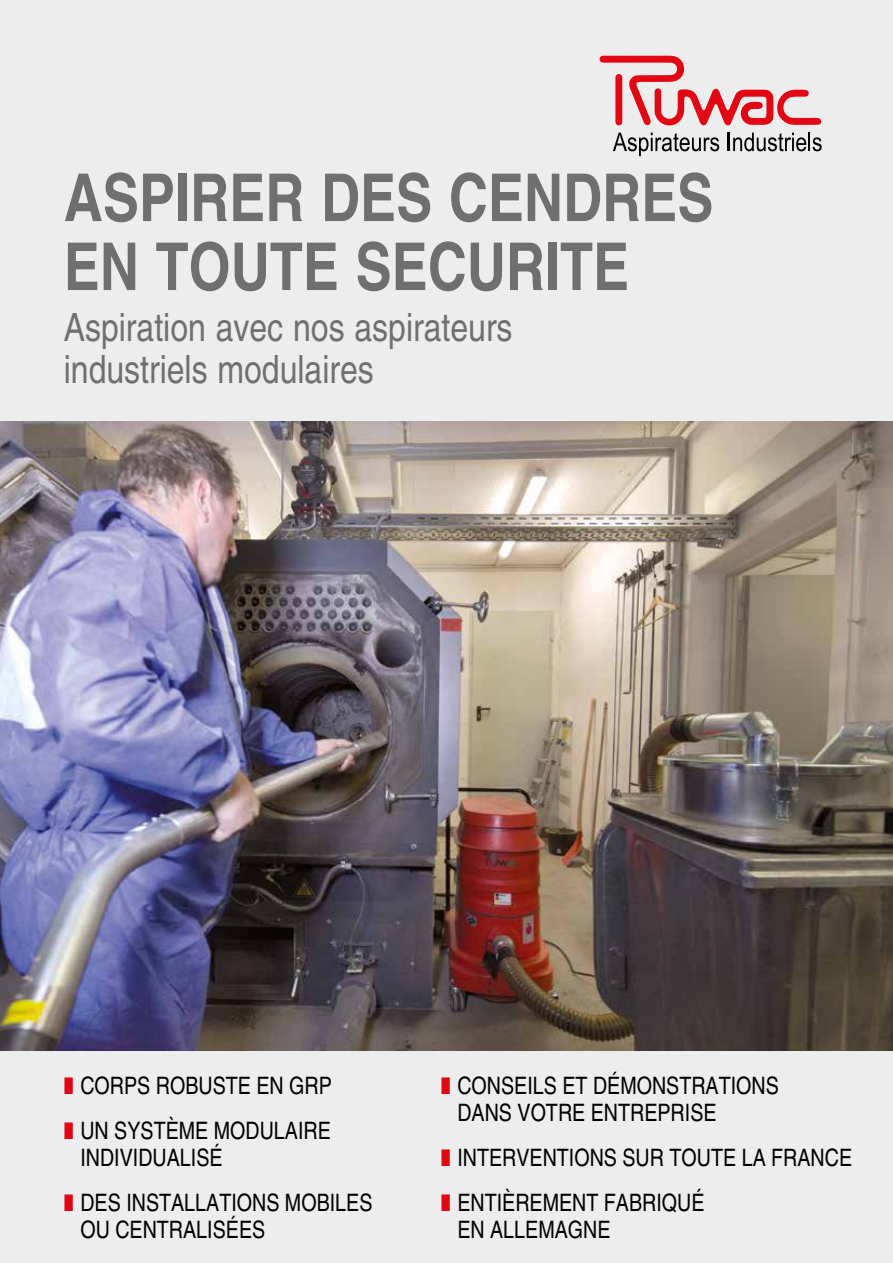
<style>
.page{position:relative;width:893px;height:1263px;background:#fff}
.page>*{position:absolute;margin:0;border:0;box-sizing:border-box;transform-origin:0 0}
.t1{font:700 condensed 66px/69px "Helvetica";color:#706f6f}
.t2{font:condensed 39px/42px "Helvetica";color:#706f6f}
.t3{font:condensed 24px/45px "Helvetica";color:#000}
.s1{color:#e30613}
</style>
<div class="page">
<div style="left:0;top:1050px;width:893px;height:213px;background:#ededed"></div>
<img style="left:0;top:421px;width:893px;height:629px">
<div style="left:0;top:0;width:893px;height:421px;background:#ededed"></div>
<svg style="left:600px;top:56px;width:222px;height:70px"></svg>
<svg style="left:613px;top:133px;width:106px;height:23px"></svg>
<svg style="left:728px;top:133px;width:94px;height:18px"></svg>
<h1 class="t1" style="left:64px;top:162px;width:651px">ASPIRER DES CENDRES<br>EN TOUTE SECURITE</h1>
<h2 class="t2" style="left:64px;top:306px;width:450px">Aspiration avec nos aspirateurs industriels modulaires</h2>
<p class="t3" style="left:64px;top:1063px;width:270px"><span class="s1">❚</span> CORPS ROBUSTE EN GRP <span class="s1">❚</span> UN SYSTÈME MODULAIRE</p>
<p class="t3" style="left:64px;top:1135px;width:310px;text-indent:17px">INDIVIDUALISÉ<br><span class="s1">❚</span> DES INSTALLATIONS MOBILES</p>
<p class="t3" style="left:80px;top:1207px;width:186px">OU CENTRALISÉES</p>
<p class="t3" style="left:457px;top:1072px;width:323px;line-height:27px;text-indent:-17px"><span class="s1">❚</span> CONSEILS ET DÉMONSTRATIONS<br>DANS VOTRE ENTREPRISE</p>
<p class="t3" style="left:441px;top:1135px;width:413px"><span class="s1">❚</span> INTERVENTIONS SUR TOUTE LA FRANCE <span class="s1">❚</span> ENTIÈREMENT FABRIQUÉ</p>
<p class="t3" style="left:457px;top:1207px;width:155px">EN ALLEMAGNE</p>
</div>
